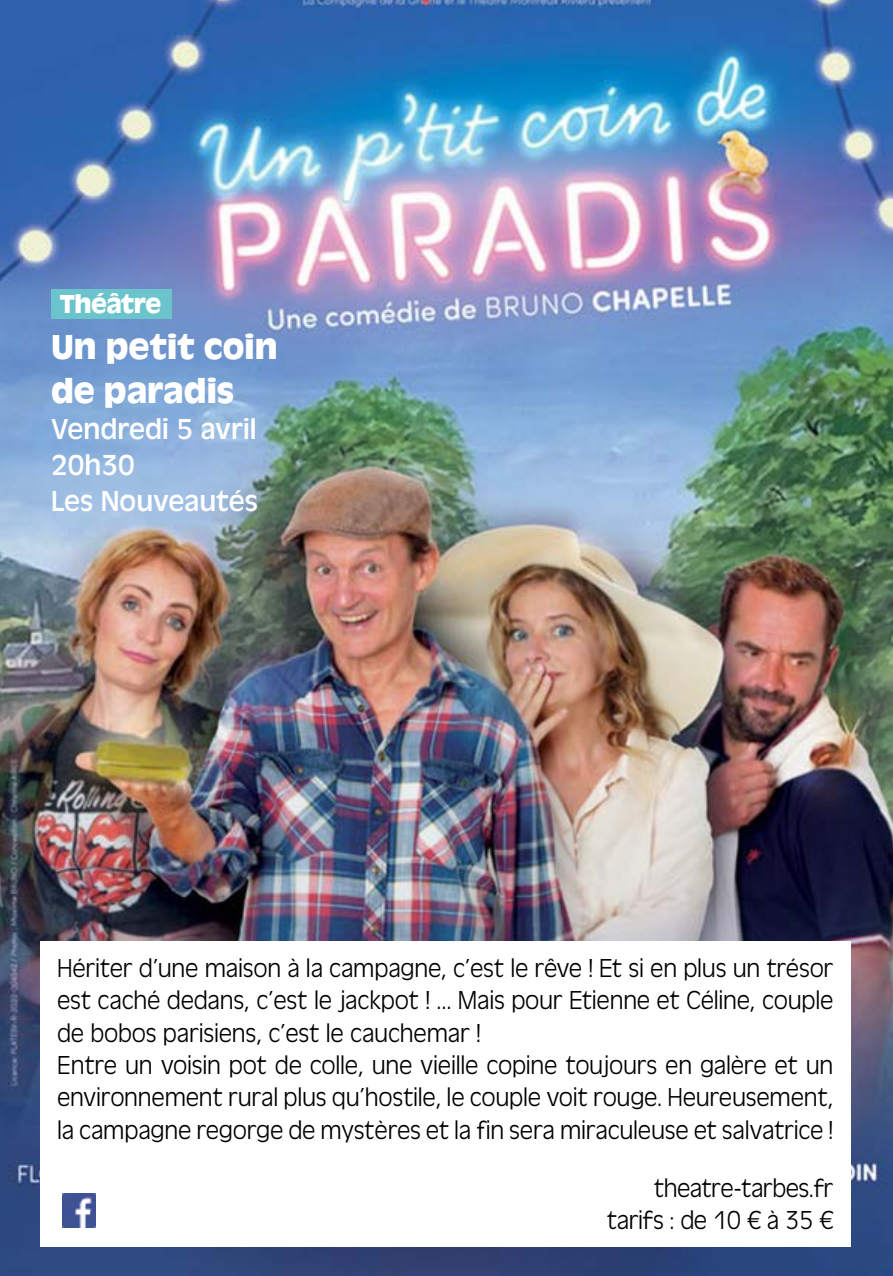
<style>
.page{position:relative;width:893px;height:1276px;background:#fff}
.page>*{position:absolute;margin:0;border:0;box-sizing:border-box;transform-origin:0 0}
.t1{font:700 36px/43.2px "Antique Oli";color:#fff}
.t2{font:30px/36px "Antique Oli";color:#fff}
.t3{font:300 27px/32.4px "Antique Oli";letter-spacing:-.01em;color:#000}
.t4{font:700 27px "Antique Oli";letter-spacing:-.02em;color:#fff}
</style>
<div class="page">
<img style="left:0;top:0;width:893px;height:1276px">
<div style="left:51px;top:289px;width:121px;height:29px;background:#6bc4cb"></div>
<div style="left:40px;top:941px;width:810px;height:305px;background:#fff"></div>
<img style="left:62px;top:1193px;width:34px;height:34px">
<p class="t4" style="left:60px;top:289px;width:103px">Théâtre</p>
<h1 class="t1" style="left:51px;top:326px;width:228px">Un petit coin de paradis</h1>
<p class="t2" style="left:51px;top:411px;width:208px">Vendredi 5 avril<br>20h30<br>Les Nouveautés</p>
<p class="t3" style="left:57px;top:952px;width:778px">Hériter d’une maison à la campagne, c’est le rêve ! Et si en plus un trésor est caché dedans, c’est le jackpot ! … Mais pour Etienne et Céline, couple de bobos parisiens, c’est le cauchemar !<br>Entre un voisin pot de colle, une vieille copine toujours en galère et un environnement rural plus qu’hostile, le couple voit rouge. Heureusement, la campagne regorge de mystères et la fin sera miraculeuse et salvatrice !</p>
<p class="t3" style="left:607px;top:1172px;width:228px;text-align:right">theatre-tarbes.fr tarifs : de 10 € à 35 €</p>
</div>
